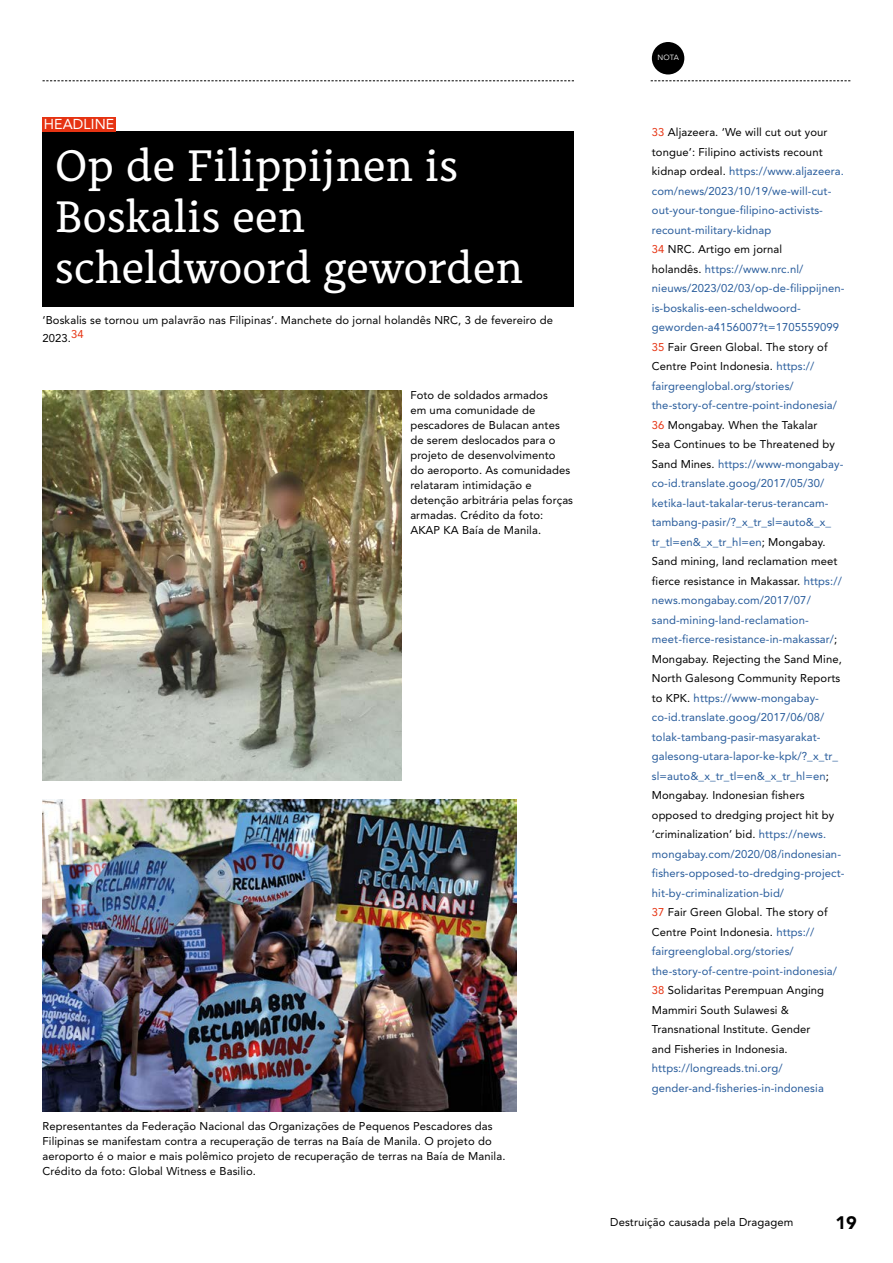
<style>
.page{position:relative;width:893px;height:1263px;background:#fff}
.page>*{position:absolute;margin:0;border:0;box-sizing:border-box;transform-origin:0 0}
.t1{font:43.8px/51px "Alkes";letter-spacing:.005em;color:#fff}
.t2{font:900 18px "Avenir";color:#000}
.t3{font:14.25px "Avenir";letter-spacing:.01em;color:#fff}
.t4{font:11.25px/19.5px "Avenir";letter-spacing:.01em;color:#275b9b}
.t5{font:11.25px/15px "Avenir";letter-spacing:.01em;color:#000}
.t6{font:7.5px "Avenir";color:#fff}
.s1{color:#e63312}
.s2{color:#000}
</style>
<div class="page">
<div style="left:652px;top:42px;width:32px;height:32px;background:#000;border-radius:50%"></div>
<svg style="left:651px;top:80px;width:199px;height:1px"></svg>
<svg style="left:43px;top:80px;width:531px;height:1px"></svg>
<img style="left:43px;top:390px;width:359px;height:390px">
<img style="left:43px;top:800px;width:474px;height:312px">
<div style="left:43px;top:131px;width:531px;height:176px;background:#000"></div>
<div style="left:43px;top:117px;width:73px;height:14px;background:#e63312"></div>
<p class="t3" style="left:44px;top:116px;width:72px">HEADLINE</p>
<h1 class="t1" style="left:55px;top:139px;width:469px">Op de Filippijnen is<br>Boskalis een scheldwoord geworden</h1>
<p class="t5" style="left:43px;top:311px;width:512px;line-height:18px">‘Boskalis se tornou um palavrão nas Filipinas’. Manchete do jornal holandês NRC, 3 de fevereiro de<br>2023.<sup>34</sup></p>
<p class="t5" style="left:410px;top:387px;width:164px">Foto de soldados armados<br>em uma comunidade de pescadores de Bulacan antes de serem deslocados para o projeto de desenvolvimento<br>do aeroporto. As comunidades relataram intimidação e detenção arbitrária pelas forças armadas. Crédito da foto:<br>AKAP KA Baía de Manila.</p>
<p class="t5" style="left:43px;top:1119px;width:464px">Representantes da Federação Nacional das Organizações de Pequenos Pescadores das Filipinas se manifestam contra a recuperação de terras na Baía de Manila. O projeto do aeroporto é o maior e mais polêmico projeto de recuperação de terras na Baía de Manila.<br>Crédito da foto: Global Witness e Basilio.</p>
<p class="t6" style="left:658px;top:54px;width:23px">NOTA</p>
<p class="t4" style="left:652px;top:123px;width:194px"><span class="s1">33</span> <span class="s2">Aljazeera. ‘We will cut out your tongue’: Filipino activists recount kidnap ordeal.</span> https://www.aljazeera. com/news/2023/10/19/we-will-cut&shy;out-your-tongue-filipino-activists&shy;recount-military-kidnap<br><span class="s1">34</span> <span class="s2">NRC. Artigo em jornal<br>holandês.</span> https://www.nrc.nl/ nieuws/2023/02/03/op-de-filippijnen&shy;is-boskalis-een-scheldwoord&shy;geworden-a4156007?t=1705559099<br><span class="s1">35</span> <span class="s2">Fair Green Global. The story of Centre Point Indonesia.</span> https:// fairgreenglobal.org/stories/ the-story-of-centre-point-indonesia/ <span class="s1">36</span> <span class="s2">Mongabay. When the Takalar<br>Sea Continues to be Threatened by Sand Mines.</span> https://www-mongabay&shy;co-id.translate.goog/2017/05/30/ ketika-laut-takalar-terus-terancam&shy;tambang-pasir/?_x_tr_sl=auto&amp;_x_ tr_tl=en&amp;_x_tr_hl=en<span class="s2">; Mongabay.<br>Sand mining, land reclamation meet fierce resistance in Makassar.</span> https:// news.mongabay.com/2017/07/ sand-mining-land-reclamation&shy;meet-fierce-resistance-in-makassar/<span class="s2">; Mongabay. Rejecting the Sand Mine, North Galesong Community Reports to KPK.</span> https://www-mongabay&shy;co-id.translate.goog/2017/06/08/ tolak-tambang-pasir-masyarakat&shy;galesong-utara-lapor-ke-kpk/?_x_tr_ sl=auto&amp;_x_tr_tl=en&amp;_x_tr_hl=en<span class="s2">; Mongabay. Indonesian fishers opposed to dredging project hit by ‘criminalization’ bid.</span> https://news. mongabay.com/2020/08/indonesian&shy;fishers-opposed-to-dredging-project&shy;hit-by-criminalization-bid/<br><span class="s1">37</span> <span class="s2">Fair Green Global. The story of Centre Point Indonesia.</span> https:// fairgreenglobal.org/stories/ the-story-of-centre-point-indonesia/ <span class="s1">38</span> <span class="s2">Solidaritas Perempuan Anging Mammiri South Sulawesi &amp; Transnational Institute. Gender<br>and Fisheries in Indonesia.</span></p>
<p class="t4" style="left:652px;top:1059px;width:173px">https://longreads.tni.org/ gender-and-fisheries-in-indonesia</p>
<p class="t5" style="left:610px;top:1214px;width:185px">Destruição causada pela Dragagem</p>
<h2 class="t2" style="left:835px;top:1211px;width:23px">19</h2>
</div>
